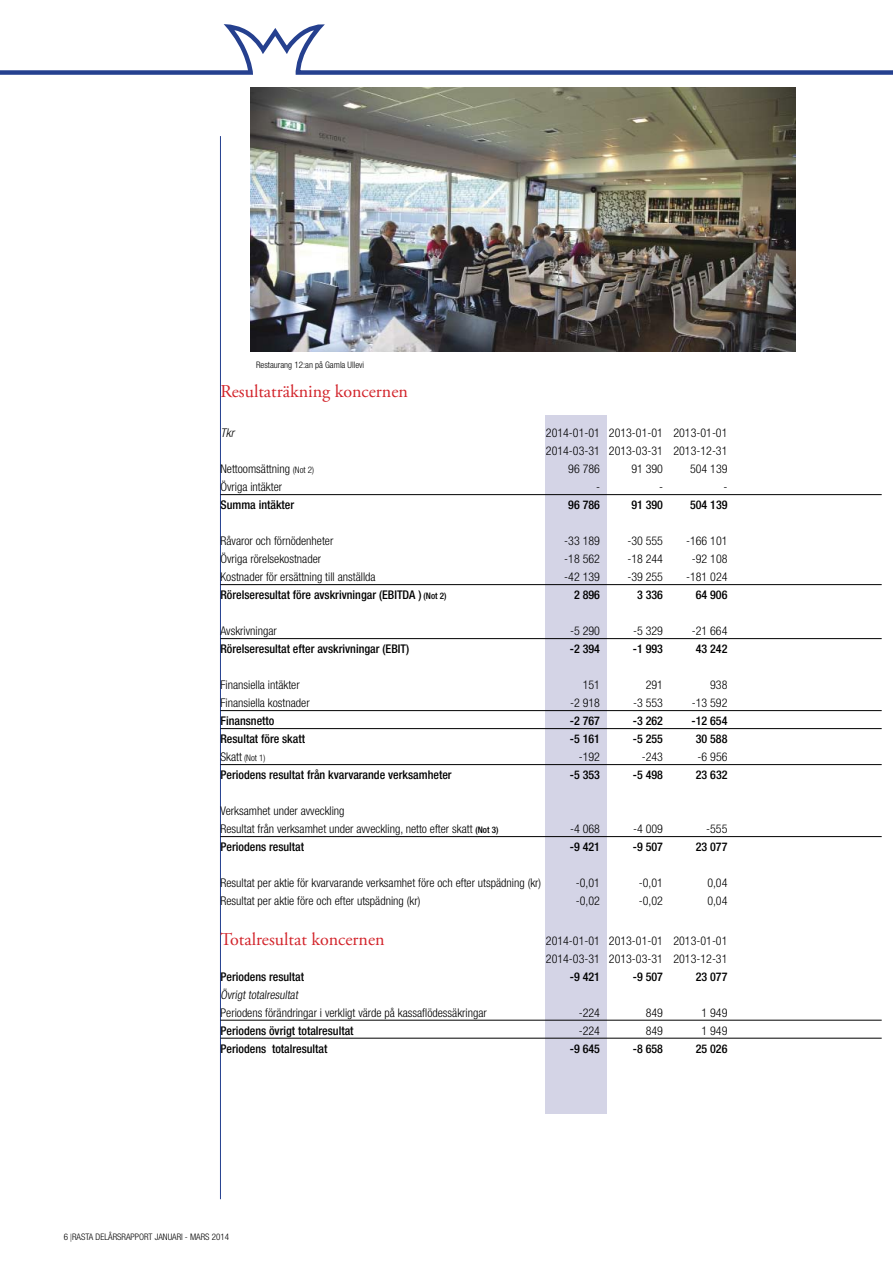
<style>
.page{position:relative;width:893px;height:1263px;background:#fff}
.page>*{position:absolute;margin:0;border:0;box-sizing:border-box;transform-origin:0 0}
.t1{font:18px "Adobe Garamond Pro";color:#d2232a}
.t2{font:300 condensed 12px/18px "Helvetica Neue LT Std";color:#000}
.t3{font:500 condensed 12px "Helvetica Neue LT Std";color:#000}
.t4{font:italic 300 condensed 12px "Helvetica Neue LT Std";color:#000}
.t5{font:300 condensed 9px "Helvetica Neue LT Std";color:#000}
.s1{font-size:9px}
.s2{font-size:12px}
.s3{font-weight:500;font-size:9px}
.s4{font-family:"Times New Roman";font-weight:400;font-stretch:normal}
</style>
<div class="page">
<div style="left:545px;top:415px;width:62px;height:698px;background:#d4d4e6"></div>
<hr style="left:220px;top:136px;width:1px;height:1063px;background:#25408f">
<svg style="left:0;top:24px;width:893px;height:51px"></svg>
<hr style="left:220px;top:494px;width:662px;height:1px;background:#000">
<hr style="left:220px;top:584px;width:662px;height:1px;background:#000">
<hr style="left:220px;top:638px;width:662px;height:1px;background:#000">
<hr style="left:220px;top:710px;width:662px;height:1px;background:#000">
<hr style="left:220px;top:728px;width:662px;height:1px;background:#000">
<hr style="left:220px;top:764px;width:662px;height:1px;background:#000">
<hr style="left:220px;top:836px;width:662px;height:1px;background:#000">
<hr style="left:220px;top:1020px;width:662px;height:1px;background:#000">
<hr style="left:220px;top:1038px;width:662px;height:1px;background:#000">
<img style="left:251px;top:88px;width:544px;height:263px">
<p class="t5" style="left:256px;top:360px;width:110px">Restaurang 12:an på Gamla Ullevi</p>
<h1 class="t1" style="left:220px;top:381px;width:189px">Resultaträkning koncernen</h1>
<p class="t4" style="left:220px;top:426px;width:15px">Tkr</p>
<p class="t2" style="left:546px;top:424px;width:183px">2014-01-01 2013-01-01 2013-01-01<br>2014-03-31 2013-03-31 2013-12-31</p>
<p class="t2" style="left:220px;top:460px;width:95px">Nettoomsättning <span class="s1">(Not 2)</span></p>
<p class="t2" style="left:568px;top:460px;width:33px">96 786</p>
<p class="t2" style="left:631px;top:460px;width:33px">91 390</p>
<p class="t2" style="left:690px;top:460px;width:39px">504 139</p>
<p class="t2" style="left:220px;top:478px;width:63px">Övriga intäkter</p>
<p class="t2" style="left:596px;top:478px;width:5px">-</p>
<p class="t2" style="left:659px;top:478px;width:5px">-</p>
<p class="t2" style="left:723px;top:478px;width:5px">-</p>
<p class="t3" style="left:220px;top:498px;width:75px">Summa intäkter</p>
<p class="t3" style="left:568px;top:498px;width:33px">96 786</p>
<p class="t3" style="left:631px;top:498px;width:33px">91 390</p>
<p class="t3" style="left:690px;top:498px;width:39px">504 139</p>
<p class="t2" style="left:220px;top:532px;width:114px">Råvaror och förnödenheter</p>
<p class="t2" style="left:564px;top:532px;width:37px">-33 189</p>
<p class="t2" style="left:627px;top:532px;width:37px">-30 555</p>
<p class="t2" style="left:686px;top:532px;width:43px">-166 101</p>
<p class="t2" style="left:220px;top:550px;width:102px">Övriga rörelsekostnader</p>
<p class="t2" style="left:564px;top:550px;width:37px">-18 562</p>
<p class="t2" style="left:627px;top:550px;width:37px">-18 244</p>
<p class="t2" style="left:692px;top:550px;width:37px">-92 108</p>
<p class="t2" style="left:220px;top:568px;width:157px">Kostnader för ersättning till anställda</p>
<p class="t2" style="left:564px;top:568px;width:37px">-42 139</p>
<p class="t2" style="left:627px;top:568px;width:37px">-39 255</p>
<p class="t2" style="left:686px;top:568px;width:43px">-181 024</p>
<p class="t3" style="left:220px;top:588px;width:228px">Rörelseresultat före avskrivningar (EBITDA ) <span class="s1">(Not 2)</span></p>
<p class="t3" style="left:574px;top:588px;width:27px">2 896</p>
<p class="t3" style="left:637px;top:588px;width:27px">3 336</p>
<p class="t3" style="left:696px;top:588px;width:33px">64 906</p>
<p class="t2" style="left:220px;top:622px;width:58px">Avskrivningar</p>
<p class="t2" style="left:570px;top:622px;width:31px">-5 290</p>
<p class="t2" style="left:633px;top:622px;width:31px">-5 329</p>
<p class="t2" style="left:692px;top:622px;width:37px">-21 664</p>
<p class="t3" style="left:220px;top:641px;width:190px">Rörelseresultat efter avskrivningar (EBIT)</p>
<p class="t3" style="left:570px;top:641px;width:32px">-2 394</p>
<p class="t3" style="left:633px;top:641px;width:32px">-1 993</p>
<p class="t3" style="left:696px;top:641px;width:33px">43 242</p>
<p class="t2" style="left:220px;top:676px;width:81px">Finansiella intäkter</p>
<p class="t2" style="left:583px;top:676px;width:19px">151</p>
<p class="t2" style="left:646px;top:676px;width:19px">291</p>
<p class="t2" style="left:710px;top:676px;width:19px">938</p>
<p class="t2" style="left:220px;top:694px;width:91px">Finansiella kostnader</p>
<p class="t2" style="left:570px;top:694px;width:31px">-2 918</p>
<p class="t2" style="left:633px;top:694px;width:31px">-3 553</p>
<p class="t2" style="left:692px;top:694px;width:37px">-13 592</p>
<p class="t3" style="left:220px;top:713px;width:55px">Finansnetto</p>
<p class="t3" style="left:570px;top:713px;width:32px">-2 767</p>
<p class="t3" style="left:633px;top:713px;width:32px">-3 262</p>
<p class="t3" style="left:692px;top:713px;width:37px">-12 654</p>
<p class="t3" style="left:220px;top:731px;width:86px">Resultat före skatt</p>
<p class="t3" style="left:570px;top:731px;width:32px">-5 161</p>
<p class="t3" style="left:633px;top:731px;width:32px">-5 255</p>
<p class="t3" style="left:696px;top:731px;width:33px">30 588</p>
<p class="t5" style="left:220px;top:753px;width:47px"><span class="s2">Skatt</span> (Not 1)</p>
<p class="t2" style="left:579px;top:748px;width:23px">-192</p>
<p class="t2" style="left:642px;top:748px;width:23px">-243</p>
<p class="t2" style="left:698px;top:748px;width:31px">-6 956</p>
<p class="t3" style="left:220px;top:767px;width:233px">Periodens resultat från kvarvarande verksamheter</p>
<p class="t3" style="left:570px;top:767px;width:32px">-5 353</p>
<p class="t3" style="left:633px;top:767px;width:32px">-5 498</p>
<p class="t3" style="left:696px;top:767px;width:33px">23 632</p>
<p class="t2" style="left:220px;top:802px;width:279px">Verksamhet under avveckling<br>Resultat från verksamhet under avveckling, netto efter skatt <span class="s3">(Not 3)</span></p>
<p class="t2" style="left:570px;top:820px;width:31px">-4 068</p>
<p class="t2" style="left:633px;top:820px;width:31px">-4 009</p>
<p class="t2" style="left:706px;top:820px;width:23px">-555</p>
<p class="t3" style="left:220px;top:839px;width:85px">Periodens resultat</p>
<p class="t3" style="left:570px;top:839px;width:32px">-9 421</p>
<p class="t3" style="left:633px;top:839px;width:32px">-9 507</p>
<p class="t3" style="left:696px;top:839px;width:33px">23 077</p>
<p class="t2" style="left:220px;top:874px;width:322px">Resultat per aktie för kvarvarande verksamhet före och efter utspädning (kr)</p>
<p class="t2" style="left:576px;top:874px;width:26px">-0,01</p>
<p class="t2" style="left:639px;top:874px;width:26px">-0,01</p>
<p class="t2" style="left:707px;top:874px;width:22px">0,04</p>
<p class="t2" style="left:220px;top:892px;width:201px">Resultat per aktie före och efter utspädning (kr)</p>
<p class="t2" style="left:576px;top:892px;width:26px">-0,02</p>
<p class="t2" style="left:639px;top:892px;width:26px">-0,02</p>
<p class="t2" style="left:707px;top:892px;width:22px">0,04</p>
<h1 class="t1" style="left:220px;top:928px;width:166px">Totalresultat koncernen</h1>
<p class="t2" style="left:546px;top:931px;width:183px">2014-01-01 2013-01-01 2013-01-01<br>2014-03-31 2013-03-31 2013-12-31</p>
<p class="t3" style="left:220px;top:969px;width:85px">Periodens resultat</p>
<p class="t3" style="left:570px;top:969px;width:32px">-9 421</p>
<p class="t3" style="left:633px;top:969px;width:32px">-9 507</p>
<p class="t3" style="left:696px;top:969px;width:33px">23 077</p>
<p class="t2" style="left:220px;top:985px;width:268px">Övrigt totalresultat<br>Periodens förändringar i verkligt värde på kassaflödessäkringar</p>
<p class="t2" style="left:579px;top:1003px;width:23px">-224</p>
<p class="t2" style="left:646px;top:1003px;width:19px">849</p>
<p class="t2" style="left:702px;top:1003px;width:27px">1 949</p>
<p class="t3" style="left:220px;top:1023px;width:135px">Periodens övrigt totalresultat</p>
<p class="t2" style="left:579px;top:1021px;width:23px">-224</p>
<p class="t2" style="left:646px;top:1021px;width:19px">849</p>
<p class="t2" style="left:702px;top:1021px;width:27px">1 949</p>
<p class="t3" style="left:220px;top:1041px;width:109px">Periodens totalresultat</p>
<p class="t3" style="left:570px;top:1041px;width:32px">-9 645</p>
<p class="t3" style="left:633px;top:1041px;width:32px">-8 658</p>
<p class="t3" style="left:696px;top:1041px;width:33px">25 026</p>
<p class="t5" style="left:64px;top:1232px;width:167px">6 <span class="s4">|</span>RASTA DELÅRSRAPPORT JANUARI - MARS 2014</p>
</div>
